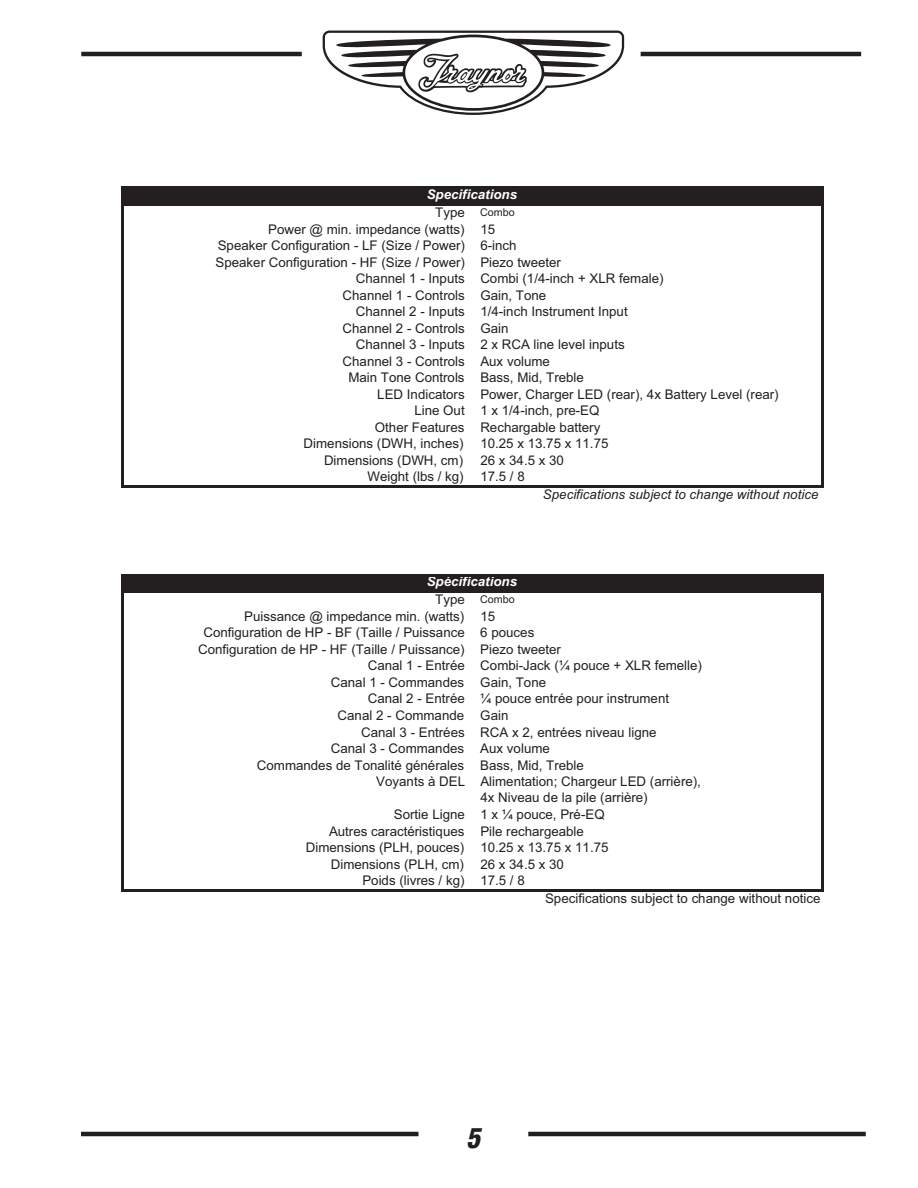
<style>
.page{position:relative;width:918px;height:1188px;background:#fff}
.page>*{position:absolute;margin:0;border:0;box-sizing:border-box;transform-origin:0 0}
.t1{font:italic 900 condensed 27px "Helvetica";color:#231f20}
.t2{font:13.35px/16.2px "Arial";color:#231f20}
.t3{font:italic 13.35px "Arial";color:#231f20}
.t4{font:italic 700 13.35px "Arial";color:#fff}
.t5{font:10.8px "Arial";color:#231f20}
.s1{font-size:13.35px}
</style>
<div class="page">
<svg style="left:323px;top:31px;width:301px;height:84px"></svg>
<hr style="left:81px;top:52px;width:221px;height:4px;background:#231f20">
<hr style="left:641px;top:52px;width:220px;height:4px;background:#231f20">
<hr style="left:81px;top:1132px;width:337px;height:4px;background:#231f20">
<hr style="left:528px;top:1132px;width:338px;height:4px;background:#231f20">
<div style="left:122px;top:188px;width:701px;height:16px;background:#231f20"></div>
<hr style="left:121px;top:186px;width:3px;height:302px;background:#231f20">
<hr style="left:821px;top:189px;width:3px;height:299px;background:#231f20">
<hr style="left:124px;top:186px;width:700px;height:3px;background:#231f20">
<hr style="left:124px;top:203px;width:700px;height:3px;background:#231f20">
<hr style="left:124px;top:485px;width:700px;height:3px;background:#231f20">
<div style="left:122px;top:575px;width:701px;height:17px;background:#231f20"></div>
<hr style="left:121px;top:574px;width:3px;height:317px;background:#231f20">
<hr style="left:821px;top:576px;width:3px;height:315px;background:#231f20">
<hr style="left:124px;top:574px;width:700px;height:2px;background:#231f20">
<hr style="left:124px;top:590px;width:700px;height:3px;background:#231f20">
<hr style="left:124px;top:889px;width:700px;height:2px;background:#231f20">
<p class="t4" style="left:427px;top:186px;width:92px">Specifications</p>
<p class="t5" style="left:435px;top:205px;width:81px"><span class="s1">Type</span> Combo</p>
<p class="t2" style="left:268px;top:221px;width:228px">Power @ min. impedance (watts) 15</p>
<p class="t2" style="left:218px;top:237px;width:300px">Speaker Configuration - LF (Size / Power) 6-inch</p>
<p class="t2" style="left:216px;top:254px;width:347px">Speaker Configuration - HF (Size / Power) Piezo tweeter</p>
<p class="t2" style="left:356px;top:270px;width:309px">Channel 1 - Inputs Combi (1/4-inch + XLR female)</p>
<p class="t2" style="left:343px;top:287px;width:205px">Channel 1 - Controls Gain, Tone</p>
<p class="t2" style="left:356px;top:304px;width:273px">Channel 2 - Inputs 1/4-inch Instrument Input</p>
<p class="t2" style="left:343px;top:320px;width:167px">Channel 2 - Controls Gain</p>
<p class="t2" style="left:356px;top:337px;width:270px">Channel 3 - Inputs 2 x RCA line level inputs</p>
<p class="t2" style="left:343px;top:353px;width:209px">Channel 3 - Controls Aux volume</p>
<p class="t2" style="left:348px;top:370px;width:237px">Main Tone Controls Bass, Mid, Treble</p>
<p class="t2" style="left:377px;top:386px;width:403px">LED Indicators Power, Charger LED (rear), 4x Battery Level (rear)</p>
<p class="t2" style="left:414px;top:403px;width:187px">Line Out 1 x 1/4-inch, pre-EQ</p>
<p class="t2" style="left:375px;top:419px;width:227px">Other Features Rechargable battery</p>
<p class="t2" style="left:304px;top:436px;width:161px">Dimensions (DWH, inches)</p>
<p class="t2" style="left:480px;top:436px;width:130px">10.25 x 13.75 x 11.75</p>
<p class="t2" style="left:324px;top:452px;width:141px">Dimensions (DWH, cm)</p>
<p class="t2" style="left:368px;top:452px;width:198px;text-indent:113px">26 x 34.5 x 30<br>Weight (lbs / kg) 17.5 / 8</p>
<p class="t3" style="left:543px;top:486px;width:277px">Specifications subject to change without notice</p>
<p class="t4" style="left:427px;top:573px;width:92px">Spécifications</p>
<p class="t5" style="left:435px;top:593px;width:81px"><span class="s1">Type</span> Combo</p>
<p class="t2" style="left:244px;top:608px;width:252px">Puissance @ impedance min. (watts) 15</p>
<p class="t2" style="left:203px;top:625px;width:332px">Configuration de HP - BF (Taille / Puissance 6 pouces</p>
<p class="t2" style="left:198px;top:641px;width:364px">Configuration de HP - HF (Taille / Puissance) Piezo tweeter</p>
<p class="t2" style="left:368px;top:658px;width:336px">Canal 1 - Entrée Combi-Jack (¼ pouce + XLR femelle)</p>
<p class="t2" style="left:331px;top:674px;width:217px">Canal 1 - Commandes Gain, Tone</p>
<p class="t2" style="left:368px;top:691px;width:303px">Canal 2 - Entrée ¼ pouce entrée pour instrument</p>
<p class="t2" style="left:338px;top:707px;width:172px">Canal 2 - Commande Gain</p>
<p class="t2" style="left:361px;top:724px;width:297px">Canal 3 - Entrées RCA x 2, entrées niveau ligne</p>
<p class="t2" style="left:331px;top:740px;width:221px">Canal 3 - Commandes Aux volume</p>
<p class="t2" style="left:257px;top:757px;width:329px">Commandes de Tonalité générales Bass, Mid, Treble</p>
<p class="t2" style="left:376px;top:773px;width:326px">Voyants à DEL Alimentation; Chargeur LED (arrière),</p>
<p class="t2" style="left:480px;top:790px;width:169px">4x Niveau de la pile (arrière)</p>
<p class="t2" style="left:394px;top:807px;width:212px">Sortie Ligne 1 x ¼ pouce, Pré-EQ</p>
<p class="t2" style="left:329px;top:823px;width:257px">Autres caractéristiques Pile rechargeable</p>
<p class="t2" style="left:306px;top:840px;width:304px">Dimensions (PLH, pouces) 10.25 x 13.75 x 11.75</p>
<p class="t2" style="left:331px;top:856px;width:235px">Dimensions (PLH, cm) 26 x 34.5 x 30</p>
<p class="t2" style="left:362px;top:872px;width:164px">Poids (livres / kg) 17.5 / 8</p>
<p class="t2" style="left:545px;top:890px;width:277px">Specifications subject to change without notice</p>
<h1 class="t1" style="left:466px;top:1122px;width:15px">5</h1>
</div>
